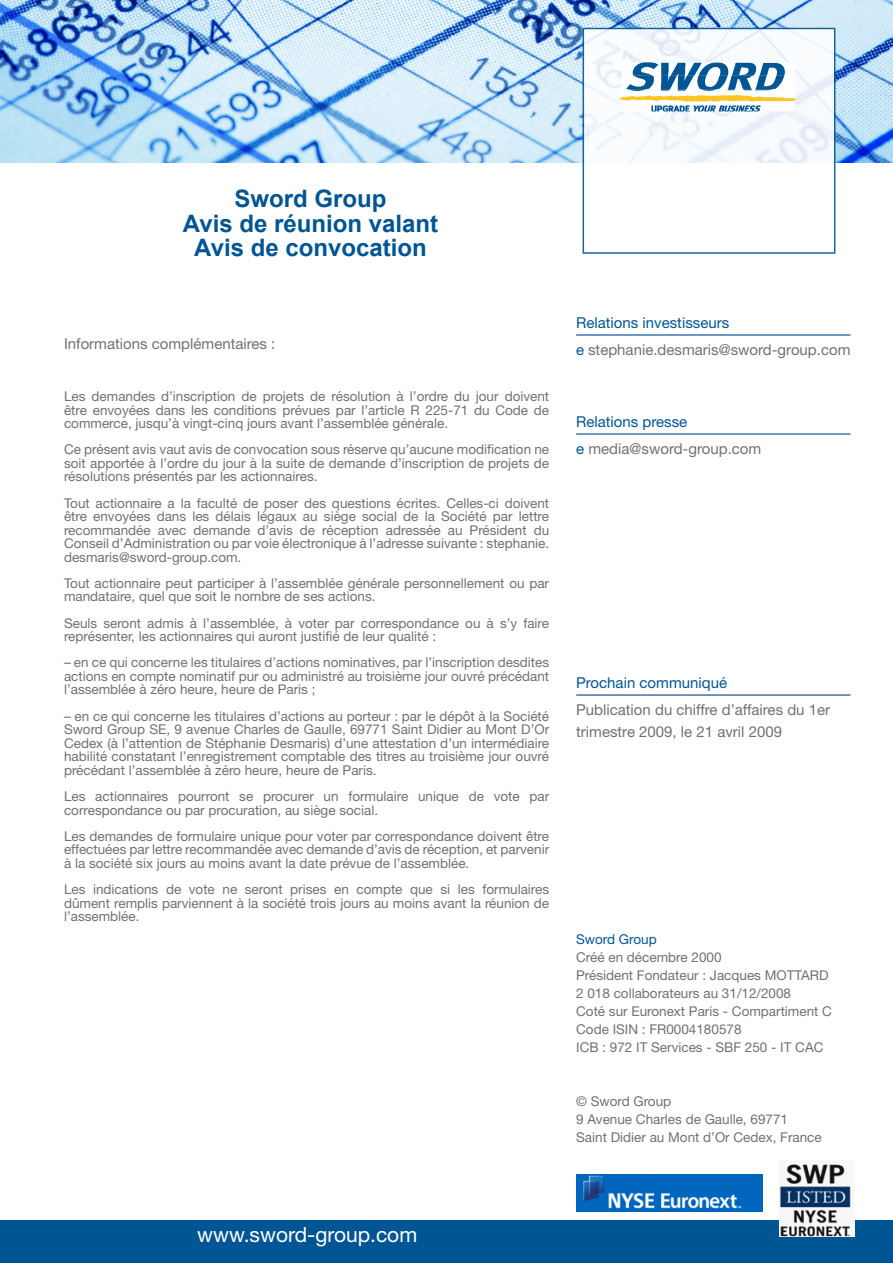
<style>
.page{position:relative;width:893px;height:1263px;background:#fff}
.page>*{position:absolute;margin:0;border:0;box-sizing:border-box;transform-origin:0 0}
.t1{font:700 24px "Arial";color:#005594}
.Headline{font:21px "Helvetica Neue LT Std";color:#fff}
.media_details{font:15px/22.5px "Helvetica Neue LT Std";color:#717074}
.Media_Relations{font:15px "Helvetica Neue LT Std";color:#005594}
.t2{font:13.5px/13.5px "Helvetica Neue LT Std";color:#717074;text-align:justify}
.t3{font:13.5px "Helvetica Neue LT Std";color:#005594}
.s1{color:#005594}
</style>
<div class="page">
<img style="left:0;top:0;width:893px;height:163px">
<div style="left:0;top:1220px;width:893px;height:43px;background:#005594"></div>
<div style="left:583px;top:28px;width:252px;height:226px;background:#fff;border:2px solid #005594"></div>
<img style="left:619px;top:62px;width:176px;height:49px">
<hr style="left:576px;top:334px;width:274px;height:2px;background:#4176ad">
<hr style="left:576px;top:433px;width:274px;height:2px;background:#4176ad">
<hr style="left:576px;top:694px;width:274px;height:2px;background:#4176ad">
<img style="left:576px;top:1174px;width:187px;height:38px">
<img style="left:779px;top:1164px;width:76px;height:72px">
<p class="t1" style="left:234px;top:183px;width:154px">Sword Group</p>
<p class="t1" style="left:183px;top:208px;width:257px">Avis de réunion valant</p>
<p class="t1" style="left:194px;top:232px;width:234px">Avis de convocation</p>
<p class="media_details" style="left:64px;top:332px;width:213px">Informations complémentaires :</p>
<p class="t2" style="left:64px;top:389px;width:487px">Les demandes d’inscription de projets de résolution à l’ordre du jour doivent être envoyées dans les conditions prévues par l’article R 225-71 du Code de commerce, jusqu’à vingt-cinq jours avant l’assemblée générale.</p>
<p class="t2" style="left:64px;top:443px;width:487px">Ce présent avis vaut avis de convocation sous réserve qu’aucune modification ne soit apportée à l’ordre du jour à la suite de demande d’inscription de projets de résolutions présentés par les actionnaires.</p>
<p class="t2" style="left:64px;top:496px;width:487px">Tout actionnaire a la faculté de poser des questions écrites. Celles-ci doivent être envoyées dans les délais légaux au siège social de la Société par lettre recommandée avec demande d’avis de réception adressée au Président du Conseil d’Administration ou par voie électronique à l’adresse suivante : stephanie. desmaris@sword-group.com.</p>
<p class="t2" style="left:64px;top:576px;width:487px">Tout actionnaire peut participer à l’assemblée générale personnellement ou par mandataire, quel que soit le nombre de ses actions.</p>
<p class="t2" style="left:64px;top:616px;width:487px">Seuls seront admis à l’assemblée, à voter par correspondance ou à s’y faire représenter, les actionnaires qui auront justifié de leur qualité :</p>
<p class="t2" style="left:64px;top:656px;width:487px">– en ce qui concerne les titulaires d’actions nominatives, par l’inscription desdites actions en compte nominatif pur ou administré au troisième jour ouvré précédant l’assemblée à zéro heure, heure de Paris ;</p>
<p class="t2" style="left:64px;top:709px;width:487px">– en ce qui concerne les titulaires d’actions au porteur : par le dépôt à la Société Sword Group SE, 9 avenue Charles de Gaulle, 69771 Saint Didier au Mont D’Or Cedex (à l’attention de Stéphanie Desmaris) d’une attestation d’un intermédiaire habilité constatant l’enregistrement comptable des titres au troisième jour ouvré précédant l’assemblée à zéro heure, heure de Paris.</p>
<p class="t2" style="left:64px;top:789px;width:487px">Les actionnaires pourront se procurer un formulaire unique de vote par correspondance ou par procuration, au siège social.</p>
<p class="t2" style="left:64px;top:829px;width:487px">Les demandes de formulaire unique pour voter par correspondance doivent être effectuées par lettre recommandée avec demande d’avis de réception, et parvenir à la société six jours au moins avant la date prévue de l’assemblée.</p>
<p class="t2" style="left:64px;top:882px;width:487px">Les indications de vote ne seront prises en compte que si les formulaires dûment remplis parviennent à la société trois jours au moins avant la réunion de l’assemblée.</p>
<p class="Media_Relations" style="left:576px;top:314px;width:155px">Relations investisseurs</p>
<p class="media_details" style="left:576px;top:338px;width:276px"><span class="s1">e</span> stephanie.desmaris@sword-group.com</p>
<p class="Media_Relations" style="left:576px;top:413px;width:113px">Relations presse</p>
<p class="media_details" style="left:576px;top:437px;width:187px"><span class="s1">e</span> media@sword-group.com</p>
<p class="Media_Relations" style="left:576px;top:674px;width:152px">Prochain communiqué</p>
<p class="media_details" style="left:576px;top:698px;width:255px">Publication du chiffre d’affaires du 1er trimestre 2009, le 21 avril 2009</p>
<p class="t3" style="left:576px;top:931px;width:82px">Sword Group</p>
<p class="t2" style="left:576px;top:951px;width:147px">Créé en décembre 2000</p>
<p class="t2" style="left:576px;top:969px;width:254px">Président Fondateur : Jacques MOTTARD</p>
<p class="t2" style="left:576px;top:987px;width:216px">2 018 collaborateurs au 31/12/2008</p>
<p class="t2" style="left:576px;top:1005px;width:257px">Coté sur Euronext Paris - Compartiment C</p>
<p class="t2" style="left:576px;top:1023px;width:167px">Code ISIN : FR0004180578</p>
<p class="t2" style="left:576px;top:1041px;width:249px">ICB : 972 IT Services - SBF 250 - IT CAC</p>
<p class="t2" style="left:576px;top:1095px;width:97px">© Sword Group</p>
<p class="t2" style="left:576px;top:1110px;width:247px;line-height:18px">9 Avenue Charles de Gaulle, 69771<br>Saint Didier au Mont d’Or Cedex, France</p>
<p class="Headline" style="left:197px;top:1222px;width:222px">www.sword-group.com</p>
</div>
